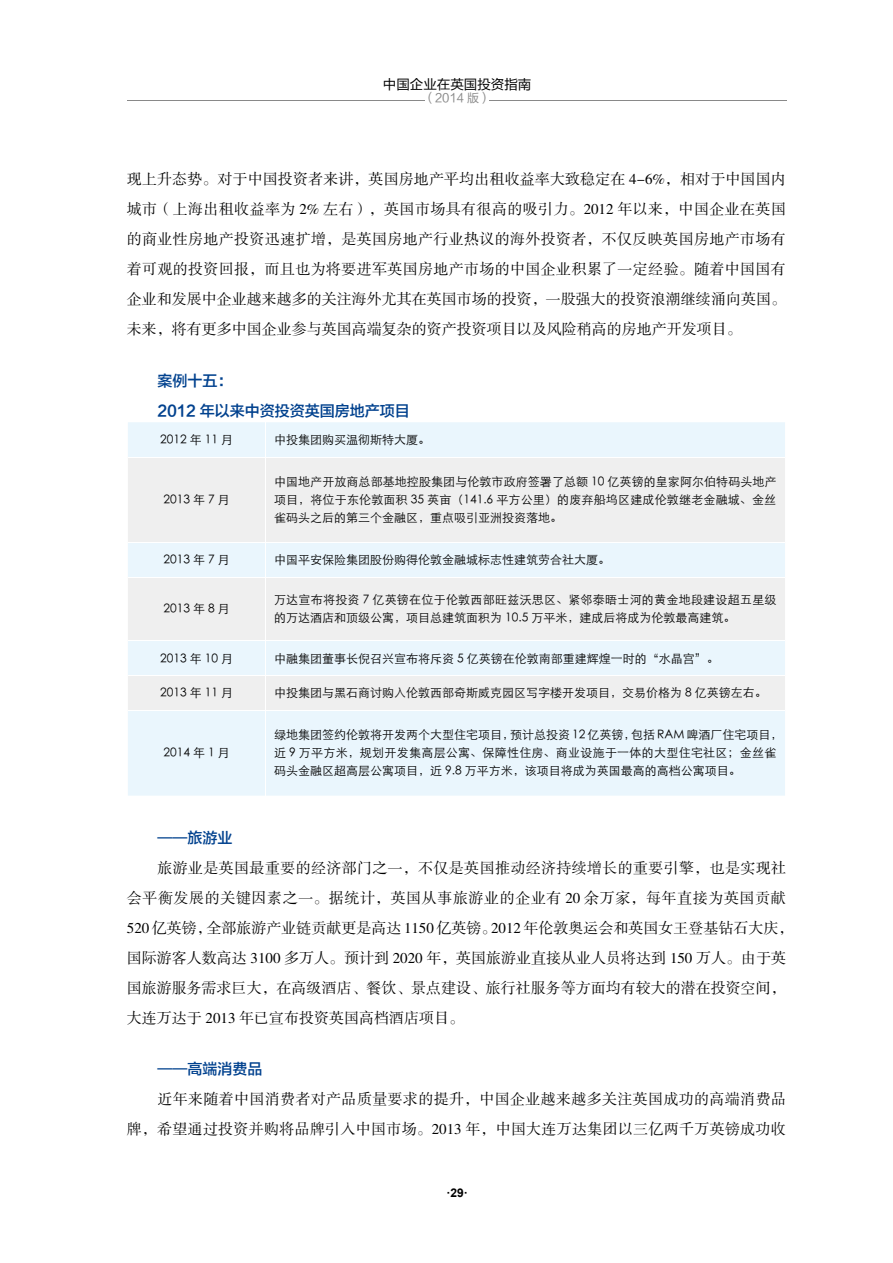
<style>
.page{position:relative;width:893px;height:1263px;background:#fff}
.page>*{position:absolute;margin:0;border:0;box-sizing:border-box;transform-origin:0 0}
.t1{font:15px/30px "FZSSJW GB1 0";color:#000;text-align:justify}
.t2{font:15px/30px "FZSSJW GB1 0";letter-spacing:.025em;color:#000;text-align:right}
.t3{font:15px/30px "FZLTZHK GBK1 0";color:#00418e}
.t4{font:13.5px "FZLTHK GBK1 0";color:#000}
.t5{font:12px/18px "ST Xihei";color:#000;text-align:justify}
.t6{font:12px/18px "ST Xihei";letter-spacing:.02em;color:#000}
.t7{font:12px "FZLTHK GBK1 0";color:#898989}
.t8{font:700 12px "Arial";color:#000}
</style>
<div class="page">
<hr style="left:128px;top:100px;width:297px;height:1px;background:#898989">
<hr style="left:490px;top:100px;width:297px;height:1px;background:#898989">
<div style="left:128px;top:422px;width:657px;height:374px;background:#eaf6fd"></div>
<svg style="left:128px;top:458px;width:657px;height:252px;fill:#efefef"></svg>
<hr style="left:265px;top:422px;width:1px;height:35px;background:#fff">
<hr style="left:128px;top:457px;width:138px;height:1px;background:#fff">
<hr style="left:266px;top:457px;width:519px;height:1px;background:#fff">
<hr style="left:265px;top:457px;width:1px;height:85px;background:#fff">
<hr style="left:128px;top:542px;width:138px;height:1px;background:#fff">
<hr style="left:266px;top:542px;width:519px;height:1px;background:#fff">
<hr style="left:265px;top:542px;width:1px;height:35px;background:#fff">
<hr style="left:128px;top:577px;width:138px;height:1px;background:#fff">
<hr style="left:266px;top:577px;width:519px;height:1px;background:#fff">
<hr style="left:265px;top:577px;width:1px;height:64px;background:#fff">
<hr style="left:128px;top:641px;width:138px;height:1px;background:#fff">
<hr style="left:266px;top:641px;width:519px;height:1px;background:#fff">
<hr style="left:265px;top:641px;width:1px;height:34px;background:#fff">
<hr style="left:128px;top:675px;width:138px;height:1px;background:#fff">
<hr style="left:266px;top:675px;width:519px;height:1px;background:#fff">
<hr style="left:265px;top:676px;width:1px;height:34px;background:#fff">
<hr style="left:128px;top:710px;width:138px;height:1px;background:#fff">
<hr style="left:266px;top:710px;width:519px;height:1px;background:#fff">
<hr style="left:265px;top:711px;width:1px;height:85px;background:#fff">
<p class="t4" style="left:383px;top:77px;width:150px">中国企业在英国投资指南</p>
<p class="t7" style="left:423px;top:92px;width:70px">（2014 版）</p>
<p class="t1" style="left:127px;top:165px;width:661px">现上升态势。对于中国投资者来讲，英国房地产平均出租收益率大致稳定在 4-6%，相对于中国国内城市（上海出租收益率为 2% 左右），英国市场具有很高的吸引力。2012 年以来，中国企业在英国的商业性房地产投资迅速扩增，是英国房地产行业热议的海外投资者，不仅反映英国房地产市场有着可观的投资回报，而且也为将要进军英国房地产市场的中国企业积累了一定经验。随着中国国有企业和发展中企业越来越多的关注海外尤其在英国市场的投资，一股强大的投资浪潮继续涌向英国。未来，将有更多中国企业参与英国高端复杂的资产投资项目以及风险稍高的房地产开发项目。</p>
<p class="t3" style="left:157px;top:366px;width:254px">案例十五：<br>2012 年以来中资投资英国房地产项目</p>
<p class="t5" style="left:160px;top:431px;width:74px">2012 年 11 月</p>
<p class="t5" style="left:274px;top:431px;width:157px">中投集团购买温彻斯特大厦。</p>
<p class="t5" style="left:164px;top:491px;width:68px">2013 年 7 月</p>
<p class="t5" style="left:274px;top:473px;width:504px">中国地产开放商总部基地控股集团与伦敦市政府签署了总额 10 亿英镑的皇家阿尔伯特码头地产项目，将位于东伦敦面积 35 英亩（141.6 平方公里）的废弃船坞区建成伦敦继老金融城、金丝雀码头之后的第三个金融区，重点吸引亚洲投资落地。</p>
<p class="t5" style="left:164px;top:551px;width:68px">2013 年 7 月</p>
<p class="t5" style="left:274px;top:551px;width:337px">中国平安保险集团股份购得伦敦金融城标志性建筑劳合社大厦。</p>
<p class="t5" style="left:164px;top:600px;width:68px">2013 年 8 月</p>
<p class="t6" style="left:274px;top:591px;width:504px">万达宣布将投资 7 亿英镑在位于伦敦西部旺兹沃思区、紧邻泰晤士河的黄金地段建设超五星级的万达酒店和顶级公寓，项目总建筑面积为 10.5 万平米，建成后将成为伦敦最高建筑。</p>
<p class="t5" style="left:160px;top:649px;width:74px">2013 年 10 月</p>
<p class="t5" style="left:274px;top:649px;width:446px">中融集团董事长倪召兴宣布将斥资 5 亿英镑在伦敦南部重建辉煌一时的“水晶宫”。</p>
<p class="t5" style="left:160px;top:684px;width:74px">2013 年 11 月</p>
<p class="t5" style="left:274px;top:684px;width:494px">中投集团与黑石商讨购入伦敦西部奇斯威克园区写字楼开发项目，交易价格为 8 亿英镑左右。</p>
<p class="t5" style="left:164px;top:744px;width:68px">2014 年 1 月</p>
<p class="t5" style="left:274px;top:726px;width:510px;text-align:left">绿地集团签约伦敦将开发两个大型住宅项目，预计总投资 12 亿英镑，包括 RAM 啤酒厂住宅项目，近 9 万平方米，规划开发集高层公寓、保障性住房、商业设施于一体的大型住宅社区；金丝雀码头金融区超高层公寓项目，近 9.8 万平方米，该项目将成为英国最高的高档公寓项目。</p>
<p class="t3" style="left:157px;top:823px;width:76px">——旅游业</p>
<p class="t1" style="left:127px;top:853px;width:668px;text-align:left;text-indent:31px">旅游业是英国最重要的经济部门之一，不仅是英国推动经济持续增长的重要引擎，也是实现社会平衡发展的关键因素之一。据统计，英国从事旅游业的企业有 20 余万家，每年直接为英国贡献520 亿英镑，全部旅游产业链贡献更是高达 1150 亿英镑。2012 年伦敦奥运会和英国女王登基钻石大庆，国际游客人数高达 3100 多万人。预计到 2020 年，英国旅游业直接从业人员将达到 150 万人。由于英国旅游服务需求巨大，在高级酒店、餐饮、景点建设、旅行社服务等方面均有较大的潜在投资空间，大连万达于 2013 年已宣布投资英国高档酒店项目。</p>
<p class="t3" style="left:157px;top:1054px;width:106px">——高端消费品</p>
<p class="t2" style="left:127px;top:1085px;width:661px">近年来随着中国消费者对产品质量要求的提升，中国企业越来越多关注英国成功的高端消费品<br>牌，希望通过投资并购将品牌引入中国市场。2013 年，中国大连万达集团以三亿两千万英镑成功收</p>
<p class="t8" style="left:446px;top:1184px;width:23px">·29·</p>
</div>
